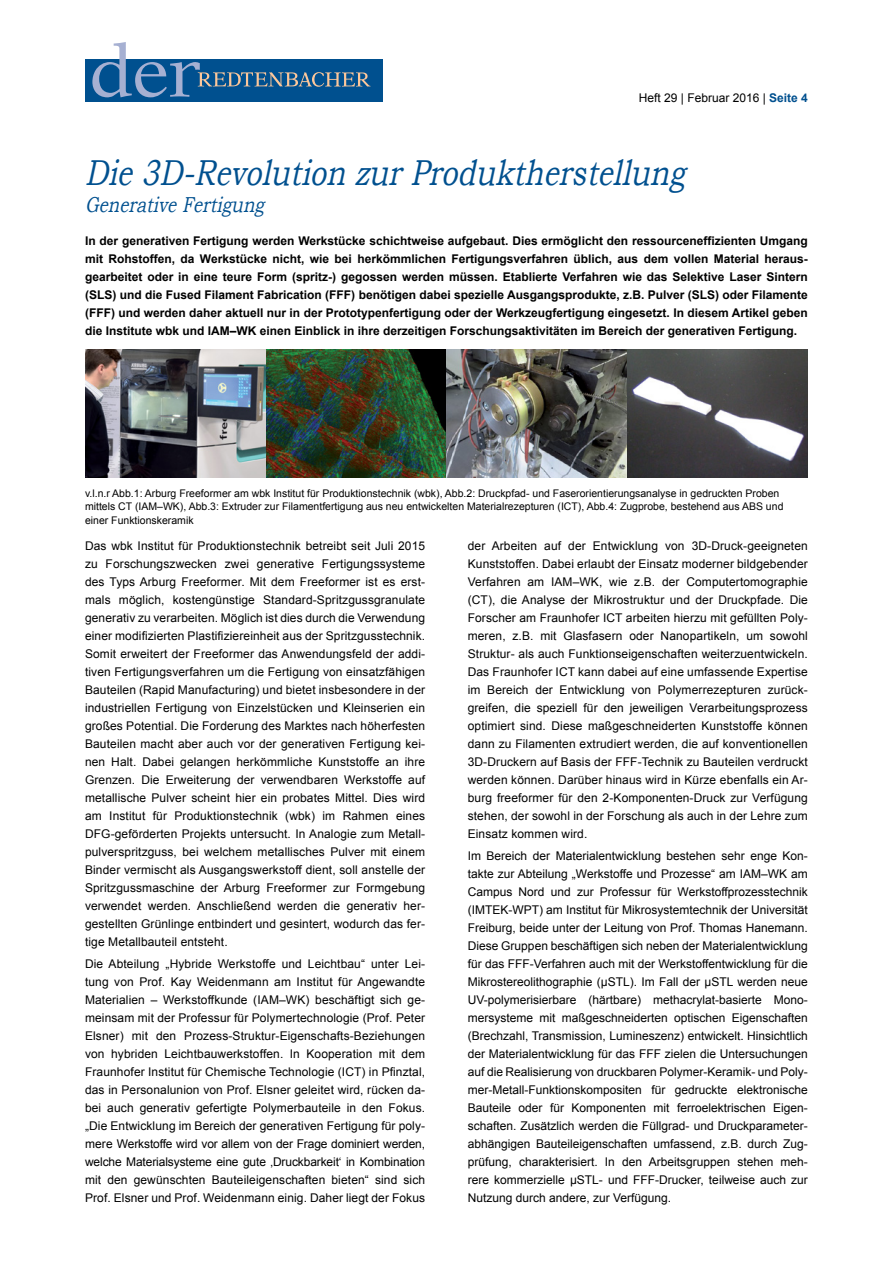
<style>
.page{position:relative;width:893px;height:1263px;background:#fff}
.page>*{position:absolute;margin:0;border:0;box-sizing:border-box;transform-origin:0 0}
.t1{font:italic 36px "Bookman Old Style";color:#00508f;scale:.79 1}
.t2{font:italic 21.6px "Bookman Old Style";color:#00508f;scale:.79 1}
.t3{font:12px/18px "Arial";letter-spacing:.01em;color:#000;text-align:justify}
.t4{font:700 12px/18px "Arial";color:#000;text-align:justify}
.t5{font:10.5px/13.5px "Arial";color:#000}
.s1{font-weight:700;color:#00508f}
</style>
<div class="page">
<div style="left:85px;top:60px;width:297px;height:42px;background:#00508f"></div>
<svg style="left:92px;top:42px;width:278px;height:55px"></svg>
<img style="left:85px;top:350px;width:723px;height:127px">
<p class="t3" style="left:639px;top:89px;width:170px">Heft 29 | Februar 2016 | <span class="s1">Seite 4</span></p>
<h1 class="t1" style="left:85px;top:149px;width:773px">Die3D-Revolution zurProduktherstellung</h1>
<h2 class="t2" style="left:85px;top:191px;width:235px">GenerativeFertigung</h2>
<p class="t4" style="left:85px;top:232px;width:724px">In der generativen Fertigung werden Werkstücke schichtweise aufgebaut. Dies ermöglicht den ressourceneffizienten Umgang mit Rohstoffen, da Werkstücke nicht, wie bei herkömmlichen Fertigungsverfahren üblich, aus dem vollen Material heraus&shy;gearbeitet oder in eine teure Form (spritz-) gegossen werden müssen. Etablierte Verfahren wie das Selektive Laser Sintern (SLS) und die Fused Filament Fabrication (FFF) benötigen dabei spezielle Ausgangsprodukte, z.B. Pulver (SLS) oder Filamente (FFF) und werden daher aktuell nur in der Prototypenfertigung oder der Werkzeugfertigung eingesetzt. In diesem Artikel geben die Institute wbk und IAM–WK einen Einblick in ihre derzeitigen Forschungsaktivitäten im Bereich der generativen Fertigung.</p>
<p class="t5" style="left:85px;top:486px;width:700px">v.l.n.r Abb.1: Arburg Freeformer am wbk Institut für Produktionstechnik (wbk), Abb.2: Druckpfad- und Faserorientierungsanalyse in gedruckten Proben mittels CT (IAM–WK), Abb.3: Extruder zur Filamentfertigung aus neu entwickelten Materialrezepturen (ICT), Abb.4: Zugprobe, bestehend aus ABS und einer Funktionskeramik</p>
<p class="t3" style="left:85px;top:537px;width:342px">Das wbk Institut für Produktionstechnik betreibt seit Juli 2015 zu Forschungszwecken zwei generative Fertigungssysteme des Typs Arburg Freeformer. Mit dem Freeformer ist es erst&shy;mals möglich, kostengünstige Standard-Spritzgussgranulate generativ zu verarbeiten. Möglich ist dies durch die Verwendung einer modifizierten Plastifiziereinheit aus der Spritzgusstechnik.<br>Somit erweitert der Freeformer das Anwendungsfeld der addi&shy;tiven Fertigungsverfahren um die Fertigung von einsatzfähigen Bauteilen (Rapid Manufacturing) und bietet insbesondere in der industriellen Fertigung von Einzelstücken und Kleinserien ein großes Potential. Die Forderung des Marktes nach höherfesten Bauteilen macht aber auch vor der generativen Fertigung kei&shy;nen Halt. Dabei gelangen herkömmliche Kunststoffe an ihre Grenzen. Die Erweiterung der verwendbaren Werkstoffe auf metallische Pulver scheint hier ein probates Mittel. Dies wird am Institut für Produktionstechnik (wbk) im Rahmen eines DFG-geförderten Projekts untersucht. In Analogie zum Metall&shy;pulverspritzguss, bei welchem metallisches Pulver mit einem Binder vermischt als Ausgangswerkstoff dient, soll anstelle der Spritzgussmaschine der Arburg Freeformer zur Formgebung verwendet werden. Anschließend werden die generativ her&shy;gestellten Grünlinge entbindert und gesintert, wodurch das fer&shy;tige Metallbauteil entsteht.</p>
<p class="t3" style="left:85px;top:955px;width:342px">Die Abteilung „Hybride Werkstoffe und Leichtbau“ unter Lei&shy;tung von Prof. Kay Weidenmann am Institut für Angewandte Materialien – Werkstoffkunde (IAM–WK) beschäftigt sich ge&shy;meinsam mit der Professur für Polymertechnologie (Prof. Peter Elsner) mit den Prozess-Struktur-Eigenschafts-Beziehungen von hybriden Leichtbauwerkstoffen. In Kooperation mit dem Fraunhofer Institut für Chemische Technologie (ICT) in Pfinztal, das in Personalunion von Prof. Elsner geleitet wird, rücken da&shy;bei auch generativ gefertigte Polymerbauteile in den Fokus. „Die Entwicklung im Bereich der generativen Fertigung für poly&shy;mere Werkstoffe wird vor allem von der Frage dominiert werden, welche Materialsysteme eine gute ‚Druckbarkeit‘ in Kombination mit den gewünschten Bauteileigenschaften bieten“ sind sich Prof. Elsner und Prof. Weidenmann einig. Daher liegt der Fokus</p>
<p class="t3" style="left:468px;top:537px;width:342px">der Arbeiten auf der Entwicklung von 3D-Druck-geeigneten Kunststoffen. Dabei erlaubt der Einsatz moderner bildgebender Verfahren am IAM–WK, wie z.B. der Computertomographie (CT), die Analyse der Mikrostruktur und der Druckpfade. Die Forscher am Fraunhofer ICT arbeiten hierzu mit gefüllten Poly&shy;meren, z.B. mit Glasfasern oder Nanopartikeln, um sowohl Struktur- als auch Funktionseigenschaften weiterzuentwickeln.<br>Das Fraunhofer ICT kann dabei auf eine umfassende Expertise im Bereich der Entwicklung von Polymerrezepturen zurück&shy;greifen, die speziell für den jeweiligen Verarbeitungsprozess optimiert sind. Diese maßgeschneiderten Kunststoffe können dann zu Filamenten extrudiert werden, die auf konventionellen 3D-Druckern auf Basis der FFF-Technik zu Bauteilen verdruckt werden können. Darüber hinaus wird in Kürze ebenfalls ein Ar&shy;burg freeformer für den 2-Komponenten-Druck zur Verfügung stehen, der sowohl in der Forschung als auch in der Lehre zum Einsatz kommen wird.</p>
<p class="t3" style="left:468px;top:847px;width:342px">Im Bereich der Materialentwicklung bestehen sehr enge Kon&shy;takte zur Abteilung „Werkstoffe und Prozesse“ am IAM–WK am Campus Nord und zur Professur für Werkstoffprozesstechnik (IMTEK-WPT) am Institut für Mikrosystemtechnik der Universität Freiburg, beide unter der Leitung von Prof. Thomas Hanemann.<br>Diese Gruppen beschäftigen sich neben der Materialentwicklung für das FFF-Verfahren auch mit der Werkstoffentwicklung für die Mikrostereolithographie (µSTL). Im Fall der µSTL werden neue UV-polymerisierbare (härtbare) methacrylat-basierte Mono&shy;mersysteme mit maßgeschneiderten optischen Eigenschaften (Brechzahl, Transmission, Lumineszenz) entwickelt. Hinsichtlich der Materialentwicklung für das FFF zielen die Untersuchungen auf die Realisierung von druckbaren Polymer-Keramik- und Poly&shy;mer-Metall-Funktionskompositen für gedruckte elektronische Bauteile oder für Komponenten mit ferroelektrischen Eigen&shy;schaften. Zusätzlich werden die Füllgrad- und Druckparameter&shy;abhängigen Bauteileigenschaften umfassend, z.B. durch Zug&shy;prüfung, charakterisiert. In den Arbeitsgruppen stehen meh&shy;rere kommerzielle µSTL- und FFF-Drucker, teilweise auch zur Nutzung durch andere, zur Verfügung.</p>
</div>
